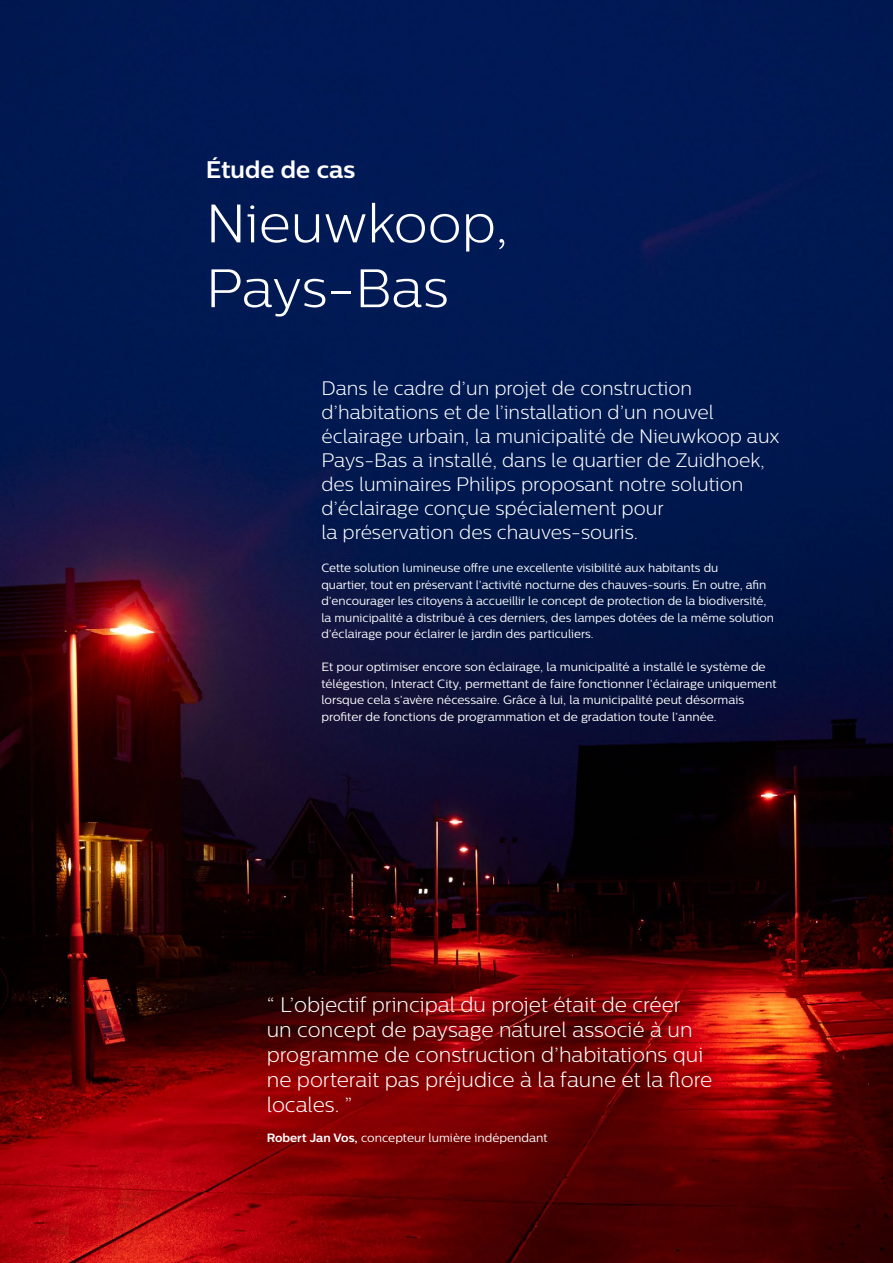
<style>
.page{position:relative;width:893px;height:1263px;background:#fff}
.page>*{position:absolute;margin:0;border:0;box-sizing:border-box;transform-origin:0 0}
.t1{font:300 54px/64.8px "Centrale Sans";color:#fff}
.t2{font:700 24px "Centrale Sans";color:#fff}
.t3{font:300 21px/25.2px "Centrale Sans";color:#fff}
.t4{font:300 19.5px/24px "Centrale Sans";color:#fff}
.t5{font:12px/16.5px "Centrale Sans";color:#fff}
.s1{font-weight:700}
</style>
<div class="page">
<img style="left:0;top:0;width:893px;height:1263px">
<h2 class="t2" style="left:206px;top:155px;width:151px">Étude de cas</h2>
<h1 class="t1" style="left:206px;top:190px;width:304px">Nieuwkoop,<br>Pays-Bas</h1>
<p class="t4" style="left:321px;top:376px;width:460px">Dans le cadre d’un projet de construction d’habitations et de l’installation d’un nouvel éclairage urbain, la municipalité de Nieuwkoop aux Pays-Bas a installé, dans le quartier de Zuidhoek, des luminaires Philips proposant notre solution d’éclairage conçue spécialement pour<br>la préservation des chauves-souris.</p>
<p class="t5" style="left:321px;top:560px;width:454px">Cette solution lumineuse offre une excellente visibilité aux habitants du<br>quartier, tout en préservant l’activité nocturne des chauves-souris. En outre, afin d’encourager les citoyens à accueillir le concept de protection de la biodiversité, la municipalité a distribué à ces derniers, des lampes dotées de la même solution d’éclairage pour éclairer le jardin des particuliers.</p>
<p class="t5" style="left:321px;top:659px;width:457px">Et pour optimiser encore son éclairage, la municipalité a installé le système de télégestion, Interact City, permettant de faire fonctionner l’éclairage uniquement lorsque cela s’avère nécessaire. Grâce à lui, la municipalité peut désormais profiter de fonctions de programmation et de gradation toute l’année.</p>
<h3 class="t3" style="left:267px;top:991px;width:447px">“ L’objectif principal du projet était de créer<br>un concept de paysage naturel associé à un programme de construction d’habitations qui ne porterait pas préjudice à la faune et la flore locales. ”</h3>
<p class="t5" style="left:267px;top:1129px;width:282px"><span class="s1">Robert Jan Vos,</span> concepteur lumière indépendant</p>
</div>
